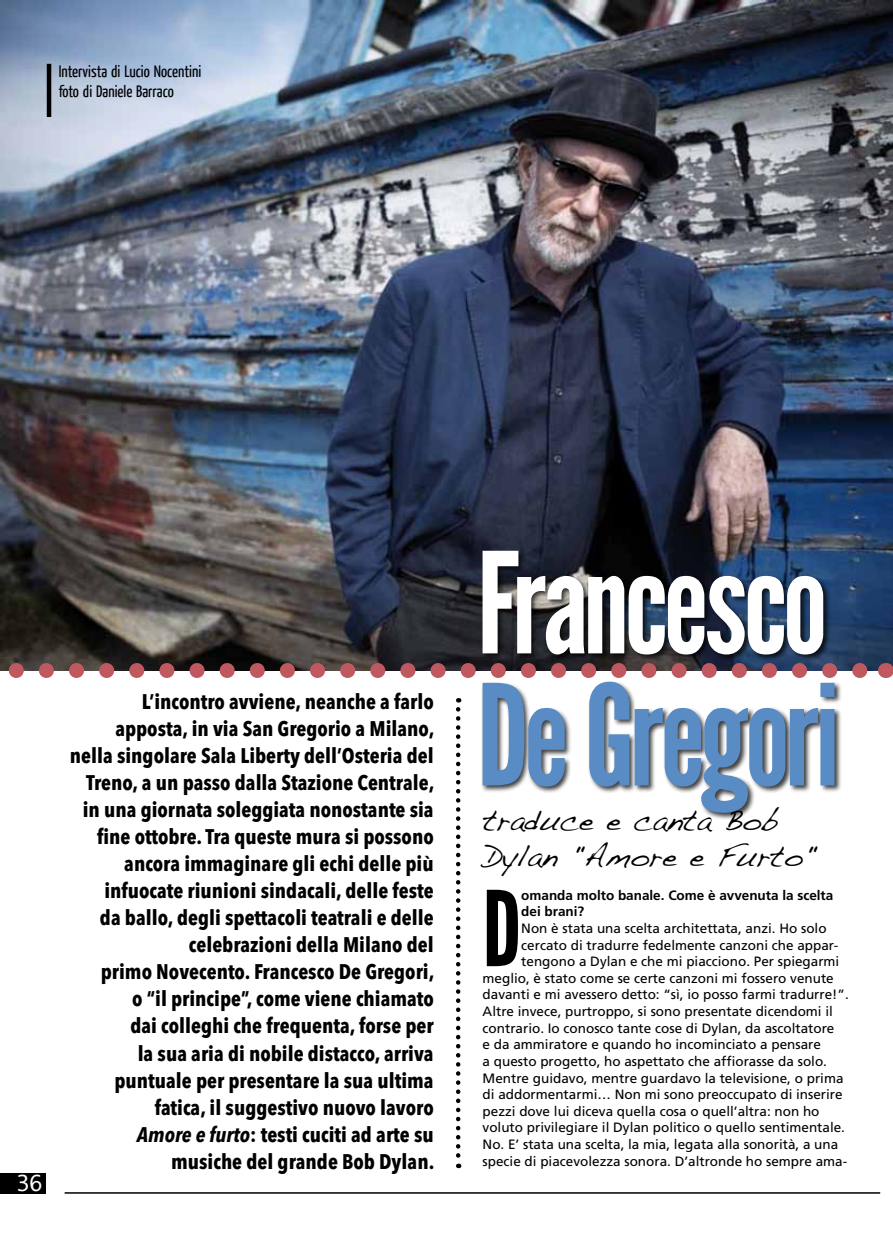
<style>
.page{position:relative;width:893px;height:1234px;background:#fff}
.page>*{position:absolute;margin:0;border:0;box-sizing:border-box;transform-origin:0 0}
.t1{font:139.5px "League Gothic";letter-spacing:-.035em;color:#fff}
.t2{font:139.5px "League Gothic";letter-spacing:-.035em;color:#598cc5}
.t3{font:103.8px "League Gothic";color:#000}
.t4{font:30px/36px "Handwriting Dakota";color:#000}
.t5{font:700 condensed 21px/27px "Avenir Next LT Pro";color:#000;text-align:right}
.t6{font:21px "Monaco";color:#fff}
.t7{font:16.5px/19.8px "Yanone Kaffeesatz";color:#000}
.t8{font:13.5px "Frutiger";color:#000}
.t9{font:700 13.5px/16.6px "Frutiger";color:#000}
.s1{font-style:italic}
</style>
<div class="page">
<hr style="left:65px;top:1191px;width:815px;height:2px;background:#000">
<div style="left:0;top:1172px;width:46px;height:21px;background:#000"></div>
<img style="left:0;top:0;width:892px;height:670px">
<svg style="left:16px;top:663px;width:854px;height:15px"></svg>
<svg style="left:885px;top:663px;width:1px;height:15px"></svg>
<svg style="left:456px;top:709px;width:4px;height:458px"></svg>
<div style="left:481px;top:549px;width:361px;height:271px;background:#000;opacity:.75"></div>
<hr style="left:47px;top:64px;width:4px;height:53px;background:#000">
<p class="t7" style="left:59px;top:61px;width:144px">Intervista di Lucio Nocentini foto di Daniele Barraco</p>
<h3 class="t6" style="left:17px;top:1170px;width:27px">36</h3>
<p class="t5" style="left:70px;top:688px;width:366px">L’incontro avviene, neanche a farlo apposta, in via San Gregorio a Milano, nella singolare Sala Liberty dell’Osteria del Treno, a un passo dalla Stazione Centrale, in una giornata soleggiata nonostante sia fine ottobre. Tra queste mura si possono ancora immaginare gli echi delle più infuocate riunioni sindacali, delle feste<br>da ballo, degli spettacoli teatrali e delle celebrazioni della Milano del<br>primo Novecento. Francesco De Gregori,<br>o “il principe”, come viene chiamato<br>dai colleghi che frequenta, forse per<br>la sua aria di nobile distacco, arriva puntuale per presentare la sua ultima fatica, il suggestivo nuovo lavoro<br><span class="s1">Amore e furto</span>: testi cuciti ad arte su musiche del grande Bob Dylan.</p>
<h1 class="t1" style="left:477px;top:520px;width:352px">Francesco</h1>
<h1 class="t2" style="left:477px;top:652px;width:365px">De Gregori</h1>
<h3 class="t4" style="left:483px;top:802px;width:335px">traduce e canta Bob<br>Dylan "Amore e Furto"</h3>
<h2 class="t3" style="left:483px;top:867px;width:40px">D</h2>
<p class="t9" style="left:521px;top:886px;width:314px">omanda molto banale. Come è avvenuta la scelta dei brani?</p>
<p class="t8" style="left:521px;top:920px;width:307px">Non è stata una scelta architettata, anzi. Ho solo</p>
<p class="t8" style="left:521px;top:936px;width:319px">cercato di tradurre fedelmente canzoni che appar-</p>
<p class="t8" style="left:521px;top:953px;width:320px">tengono a Dylan e che mi piacciono. Per spiegarmi</p>
<p class="t8" style="left:483px;top:969px;width:353px">meglio, è stato come se certe canzoni mi fossero venute</p>
<p class="t8" style="left:483px;top:986px;width:368px">davanti e mi avessero detto: “sì, io posso farmi tradurre!”.</p>
<p class="t8" style="left:483px;top:1003px;width:352px">Altre invece, purtroppo, si sono presentate dicendomi il</p>
<p class="t8" style="left:483px;top:1019px;width:353px">contrario. Io conosco tante cose di Dylan, da ascoltatore</p>
<p class="t8" style="left:483px;top:1036px;width:340px">e da ammiratore e quando ho incominciato a pensare</p>
<p class="t8" style="left:483px;top:1052px;width:346px">a questo progetto, ho aspettato che affiorasse da solo.</p>
<p class="t8" style="left:483px;top:1069px;width:362px">Mentre guidavo, mentre guardavo la televisione, o prima</p>
<p class="t8" style="left:483px;top:1086px;width:362px">di addormentarmi… Non mi sono preoccupato di inserire</p>
<p class="t8" style="left:483px;top:1102px;width:338px">pezzi dove lui diceva quella cosa o quell’altra: non ho</p>
<p class="t8" style="left:483px;top:1119px;width:364px">voluto privilegiare il Dylan politico o quello sentimentale.</p>
<p class="t8" style="left:483px;top:1135px;width:357px">No. E’ stata una scelta, la mia, legata alla sonorità, a una</p>
<p class="t8" style="left:483px;top:1152px;width:366px">specie di piacevolezza sonora. D’altronde ho sempre ama-</p>
</div>
